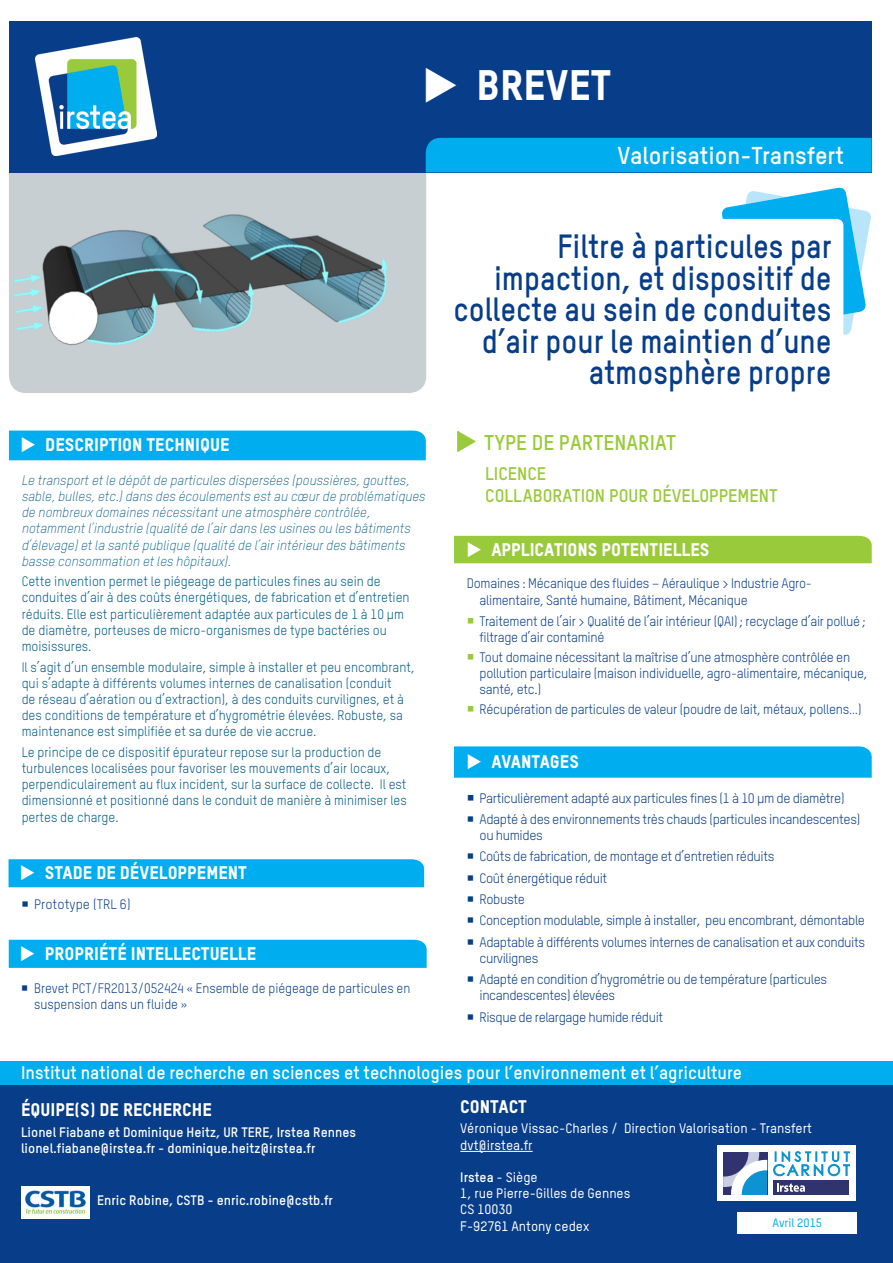
<style>
.page{position:relative;width:893px;height:1263px;background:#fff}
.page>*{position:absolute;margin:0;border:0;box-sizing:border-box;transform-origin:0 0}
.t1{font:42px "TSTAR Headline";color:#fff}
.t2{font:700 33px/31.5px "TSTAR";color:#083e89;text-align:right;scale:.91 1}
.t3{font:700 24px "TSTAR";color:#fff}
.t4{font:700 21px "TSTAR";color:#99ca3b}
.t5{font:18px "TSTAR Headline";color:#fff}
.t6{font:700 18px "TSTAR";color:#fff}
.t7{font:700 18px "TSTAR";color:#99ca3b}
.t8{font:13.5px/16.2px "TSTAR";letter-spacing:-.02em;color:#083e89}
.t9{font:13.5px/16.2px "TSTAR";color:#005c8a;scale:.96 1}
.t10{font:italic 300 13.5px/16.2px "TSTAR";color:#005c8a;scale:.96 1}
.t11{font:700 13.5px "TSTAR";color:#fff}
.t12{font:500 13.5px "TSTAR";color:#fff}
.t13{font:13.5px/16.2px "TSTAR";color:#083e89;scale:.95 1}
.t14{font:13.5px "TSTAR";color:#083e89}
.t15{font:500 12px "TSTAR";color:#00aeef}
.s1{font-weight:500}
</style>
<div class="page">
<img style="left:9px;top:172px;width:417px;height:221px">
<svg style="left:722px;top:187px;width:149px;height:148px"></svg>
<div style="left:9px;top:21px;width:863px;height:151px;background:#083e89"></div>
<img style="left:35px;top:38px;width:122px;height:117px">
<div style="left:426px;top:138px;width:446px;height:34px;background:#00aeef"></div>
<div style="left:0;top:1061px;width:893px;height:28px;background:#00aeef"></div>
<div style="left:0;top:1085px;width:893px;height:178px;background:#083e89"></div>
<div style="left:738px;top:1212px;width:119px;height:21px;background:#fff"></div>
<div style="left:717px;top:1146px;width:138px;height:55px;background:#fff"></div>
<div style="left:774px;top:1180px;width:75px;height:15px;background:#31336e"></div>
<svg style="left:723px;top:1152px;width:44px;height:43px"></svg>
<svg style="left:773px;top:1151px;width:77px;height:25px"></svg>
<svg style="left:777px;top:1183px;width:28px;height:9px"></svg>
<hr style="left:460px;top:1151px;width:73px;height:1px;background:#fff">
<img style="left:21px;top:1187px;width:68px;height:31px">
<div style="left:9px;top:431px;width:417px;height:29px;background:#00aeef"></div>
<div style="left:454px;top:746px;width:418px;height:32px;background:#00aeef"></div>
<div style="left:454px;top:536px;width:418px;height:27px;background:#99ca3b"></div>
<div style="left:9px;top:859px;width:415px;height:28px;background:#00aeef"></div>
<div style="left:9px;top:940px;width:418px;height:28px;background:#00aeef"></div>
<svg style="left:457px;top:431px;width:19px;height:21px"></svg>
<p class="t1" style="left:476px;top:59px;width:136px">BREVET</p>
<p class="t3" style="left:618px;top:140px;width:228px">Valorisation-Transfert</p>
<p class="t5" style="left:45px;top:434px;width:186px">DESCRIPTION TECHNIQUE</p>
<p class="t10" style="left:22px;top:472px;width:422px">Le transport et le dépôt de particules dispersées (poussières, gouttes, sable, bulles, etc.) dans des écoulements est au cœur de problématiques de nombreux domaines nécessitant une atmosphère contrôlée, notamment l’industrie (qualité de l’air dans les usines ou les bâtiments d’élevage) et la santé publique (qualité de l’air intérieur des bâtiments basse consommation et les hôpitaux).</p>
<p class="t9" style="left:22px;top:573px;width:406px">Cette invention permet le piégeage de particules fines au sein de conduites d’air à des coûts énergétiques, de fabrication et d’entretien réduits. Elle est particulièrement adaptée aux particules de 1 à 10 µm de diamètre, porteuses de micro-organismes de type bactéries ou moisissures.</p>
<p class="t9" style="left:22px;top:658px;width:411px">Il s’agit d’un ensemble modulaire, simple à installer et peu encombrant, qui s’adapte à différents volumes internes de canalisation (conduit<br>de réseau d’aération ou d’extraction), à des conduits curvilignes, et à des conditions de température et d’hygrométrie élevées. Robuste, sa maintenance est simplifiée et sa durée de vie accrue.</p>
<p class="t9" style="left:22px;top:744px;width:403px">Le principe de ce dispositif épurateur repose sur la production de turbulences localisées pour favoriser les mouvements d’air locaux, perpendiculairement au flux incident, sur la surface de collecte. Il est dimensionné et positionné dans le conduit de manière à minimiser les pertes de charge.</p>
<p class="t5" style="left:45px;top:862px;width:204px">STADE DE DÉVELOPPEMENT</p>
<p class="t14" style="left:34px;top:896px;width:98px">Prototype (TRL 6)</p>
<p class="t5" style="left:45px;top:942px;width:213px">PROPRIÉTÉ INTELLECTUELLE</p>
<p class="t13" style="left:34px;top:980px;width:398px">Brevet PCT/FR2013/052424 « Ensemble de piégeage de particules en suspension dans un fluide »</p>
<p class="t2" style="left:454px;top:230px;width:417px">Filtre à particules par impaction, et dispositif de collecte au sein de conduites d’air pour le maintien d’une atmosphère propre</p>
<p class="t4" style="left:484px;top:429px;width:193px">TYPE DE PARTENARIAT</p>
<p class="t7" style="left:485px;top:462px;width:63px">LICENCE</p>
<p class="t7" style="left:485px;top:484px;width:294px">COLLABORATION POUR DÉVELOPPEMENT</p>
<p class="t5" style="left:491px;top:538px;width:220px">APPLICATIONS POTENTIELLES</p>
<p class="t8" style="left:479px;top:575px;width:334px;line-height:17.1px;text-indent:-13px">Domaines : Mécanique des fluides – Aéraulique &gt; Industrie Agro&shy;alimentaire, Santé humaine, Bâtiment, Mécanique</p>
<p class="t8" style="left:479px;top:612px;width:388px">Traitement de l’air &gt; Qualité de l’air intérieur (QAI) ; recyclage d’air pollué ; filtrage d’air contaminé</p>
<p class="t8" style="left:479px;top:649px;width:389px">Tout domaine nécessitant la maîtrise d’une atmosphère contrôlée en pollution particulaire (maison individuelle, agro-alimentaire, mécanique, santé, etc.)</p>
<p class="t8" style="left:479px;top:701px;width:383px">Récupération de particules de valeur (poudre de lait, métaux, pollens…)</p>
<p class="t5" style="left:491px;top:750px;width:89px">AVANTAGES</p>
<p class="t8" style="left:479px;top:789px;width:367px">Particulièrement adapté aux particules fines (1 à 10 µm de diamètre)</p>
<p class="t8" style="left:479px;top:811px;width:382px">Adapté à des environnements très chauds (particules incandescentes) ou humides</p>
<p class="t8" style="left:479px;top:848px;width:296px">Coûts de fabrication, de montage et d’entretien réduits</p>
<p class="t8" style="left:479px;top:869px;width:129px">Coût énergétique réduit</p>
<p class="t8" style="left:479px;top:891px;width:47px">Robuste</p>
<p class="t8" style="left:479px;top:912px;width:387px">Conception modulable, simple à installer, peu encombrant, démontable</p>
<p class="t8" style="left:479px;top:933px;width:387px">Adaptable à différents volumes internes de canalisation et aux conduits curvilignes</p>
<p class="t8" style="left:479px;top:971px;width:349px">Adapté en condition d’hygrométrie ou de température (particules incandescentes) élevées</p>
<p class="t8" style="left:479px;top:1008px;width:185px">Risque de relargage humide réduit</p>
<p class="t6" style="left:21px;top:1061px;width:722px">Institut national de recherche en sciences et technologies pour l’environnement et l’agriculture</p>
<p class="t5" style="left:21px;top:1098px;width:192px">ÉQUIPE(S) DE RECHERCHE</p>
<p class="t11" style="left:21px;top:1123px;width:336px">Lionel Fiabane et Dominique Heitz, UR TERE, Irstea Rennes</p>
<p class="t11" style="left:21px;top:1139px;width:296px">lionel.fiabane@irstea.fr - dominique.heitz@irstea.fr</p>
<p class="t11" style="left:97px;top:1191px;width:237px">Enric Robine, CSTB - enric.robine@cstb.fr</p>
<p class="t5" style="left:460px;top:1095px;width:68px">CONTACT</p>
<p class="t12" style="left:460px;top:1120px;width:353px">Véronique Vissac-Charles / Direction Valorisation - Transfert</p>
<p class="t12" style="left:460px;top:1136px;width:74px">dvt@irstea.fr</p>
<p class="t11" style="left:460px;top:1168px;width:79px">Irstea <span class="s1">- Siège</span></p>
<p class="t12" style="left:460px;top:1185px;width:172px">1, rue Pierre-Gilles de Gennes</p>
<p class="t12" style="left:460px;top:1201px;width:54px">CS 10030</p>
<p class="t12" style="left:460px;top:1217px;width:131px">F-92761 Antony cedex</p>
<p class="t15" style="left:772px;top:1215px;width:51px">Avril 2015</p>
</div>
